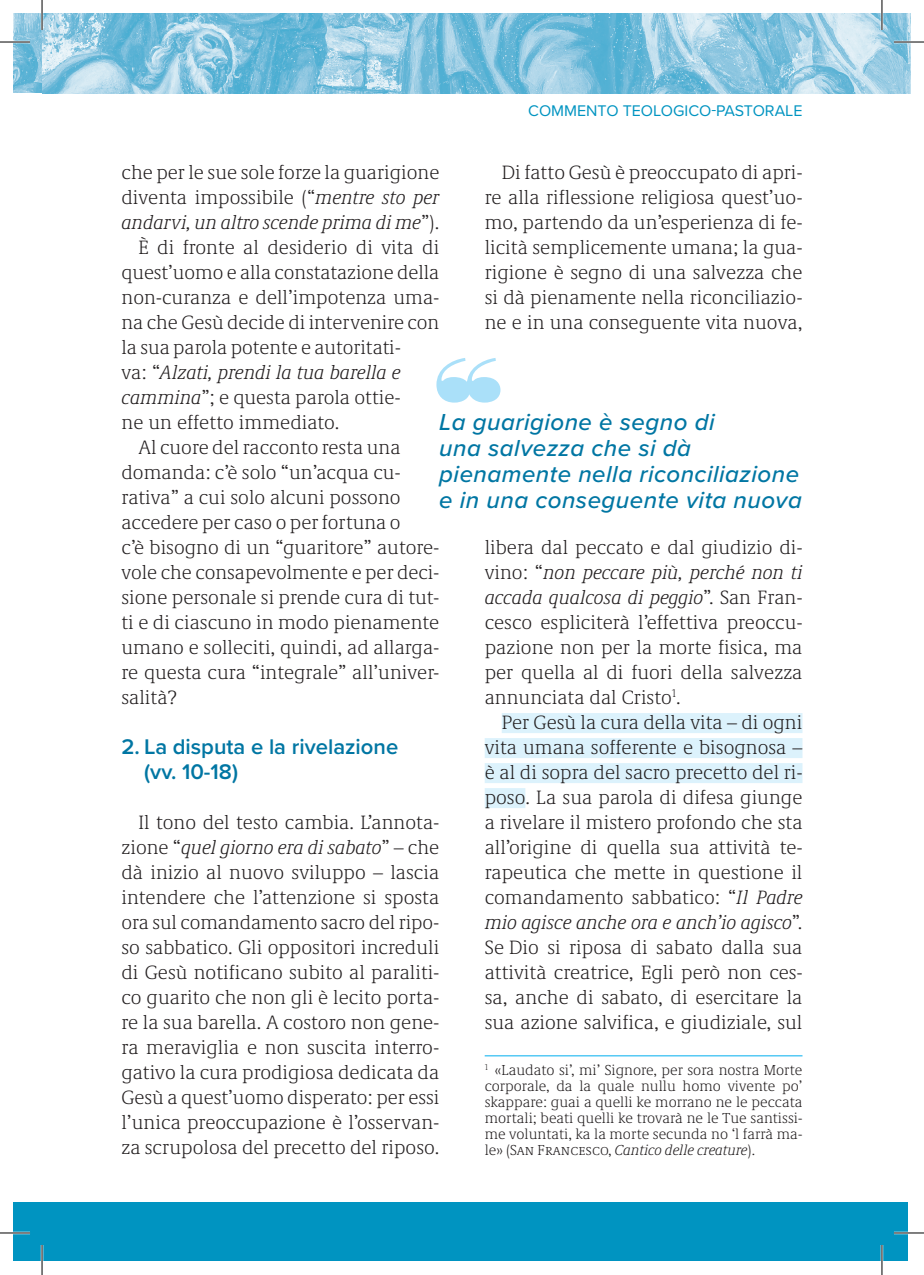
<style>
.page{position:relative;width:924px;height:1275px;background:#fff}
.page>*{position:absolute;margin:0;border:0;box-sizing:border-box;transform-origin:0 0}
.t1{font:italic 500 24px/26px "Proxima Nova";letter-spacing:.02em;color:#0076a3}
.t2{font:600 22px/25px "Proxima Nova";color:#0076a3}
.t3{font:300 20px/25px "Demos Next Pro";color:#231f20;text-align:justify}
.t4{font:italic 300 20px "Demos Next Pro";color:#231f20}
.t5{font:16px "Proxima Nova";color:#0094c1}
.t6{font:300 15px/16px "Demos Next Pro";color:#231f20;text-align:justify}
.s1{font-style:italic}
.s2{font-style:normal}
</style>
<div class="page">
<img style="left:14px;top:14px;width:28px;height:78px">
<img style="left:42px;top:14px;width:867px;height:79px">
<div style="left:501px;top:713px;width:301px;height:20px;background:#dcf2fc"></div>
<div style="left:484px;top:738px;width:318px;height:20px;background:#dcf2fc"></div>
<div style="left:484px;top:763px;width:318px;height:20px;background:#dcf2fc"></div>
<div style="left:484px;top:788px;width:41px;height:20px;background:#dcf2fc"></div>
<hr style="left:484px;top:1055px;width:318px;height:1px;background:#00aeef">
<div style="left:14px;top:1202px;width:893px;height:59px;background:#0094c1"></div>
<svg style="left:436px;top:358px;width:64px;height:44px"></svg>
<hr style="left:0;top:41px;width:30px;height:2px;background:#fff">
<hr style="left:893px;top:41px;width:30px;height:2px;background:#fff">
<hr style="left:0;top:1231px;width:30px;height:3px;background:#fff">
<hr style="left:893px;top:1231px;width:30px;height:3px;background:#fff">
<hr style="left:41px;top:0;width:2px;height:30px;background:#fff">
<hr style="left:41px;top:1245px;width:2px;height:30px;background:#fff">
<hr style="left:880px;top:0;width:2px;height:30px;background:#fff">
<hr style="left:880px;top:1245px;width:2px;height:30px;background:#fff">
<hr style="left:0;top:42px;width:30px;height:1px;background:#000">
<hr style="left:893px;top:42px;width:30px;height:1px;background:#000">
<hr style="left:0;top:1232px;width:30px;height:1px;background:#000">
<hr style="left:893px;top:1232px;width:30px;height:1px;background:#000">
<hr style="left:42px;top:0;width:1px;height:30px;background:#000">
<hr style="left:42px;top:1245px;width:1px;height:30px;background:#000">
<hr style="left:881px;top:0;width:1px;height:30px;background:#000">
<hr style="left:881px;top:1245px;width:1px;height:30px;background:#000">
<p class="t5" style="left:528px;top:98px;width:276px">COMMENTO TEOLOGICO-PASTORALE</p>
<p class="t3" style="left:121px;top:159px;width:319px">che per le sue sole forze la guarigione</p>
<p class="t3" style="left:121px;top:184px;width:319px">diventa impossibile (“<span class="s1">mentre sto per</span></p>
<p class="t4" style="left:121px;top:209px;width:319px">andarvi, un altro scende prima di me<span class="s2">”).</span></p>
<p class="t3" style="left:138px;top:234px;width:302px">È di fronte al desiderio di vita di</p>
<p class="t3" style="left:121px;top:259px;width:319px">quest’uomo e alla constatazione della</p>
<p class="t3" style="left:121px;top:284px;width:319px">non-curanza e dell’impotenza uma-</p>
<p class="t3" style="left:121px;top:309px;width:319px">na che Gesù decide di intervenire con</p>
<p class="t3" style="left:121px;top:334px;width:280px">la sua parola potente e autoritati-</p>
<p class="t4" style="left:121px;top:359px;width:280px"><span class="s2">va: “</span>Alzati, prendi la tua barella e</p>
<p class="t3" style="left:121px;top:384px;width:280px"><span class="s1">cammina</span>”; e questa parola ottie-</p>
<p class="t3" style="left:121px;top:409px;width:219px">ne un effetto immediato.</p>
<p class="t3" style="left:138px;top:434px;width:263px">Al cuore del racconto resta una</p>
<p class="t3" style="left:121px;top:459px;width:280px">domanda: c’è solo “un’acqua cu-</p>
<p class="t3" style="left:121px;top:484px;width:280px">rativa” a cui solo alcuni possono</p>
<p class="t3" style="left:121px;top:509px;width:280px">accedere per caso o per fortuna o</p>
<p class="t3" style="left:121px;top:534px;width:319px">c’è bisogno di un “guaritore” autore-</p>
<p class="t3" style="left:121px;top:559px;width:319px">vole che consapevolmente e per deci-</p>
<p class="t3" style="left:121px;top:584px;width:319px">sione personale si prende cura di tut-</p>
<p class="t3" style="left:121px;top:609px;width:319px">ti e di ciascuno in modo pienamente</p>
<p class="t3" style="left:121px;top:634px;width:319px">umano e solleciti, quindi, ad allarga-</p>
<p class="t3" style="left:121px;top:659px;width:319px">re questa cura “integrale” all’univer-</p>
<p class="t3" style="left:121px;top:684px;width:57px">salità?</p>
<p class="t2" style="left:144px;top:733px;width:255px;text-indent:-23px">2. La disputa e la rivelazione (vv. 10-18)</p>
<p class="t3" style="left:121px;top:809px;width:319px;text-indent:17px">Il tono del testo cambia. L’annota&shy;zione “<span class="s1">quel giorno era di sabato</span>” – che dà inizio al nuovo sviluppo – lascia intendere che l’attenzione si sposta ora sul comandamento sacro del ripo&shy;so sabbatico. Gli oppositori increduli di Gesù notificano subito al paraliti&shy;co guarito che non gli è lecito porta&shy;re la sua barella. A costoro non gene&shy;ra meraviglia e non suscita interro&shy;gativo la cura prodigiosa dedicata da Gesù a quest’uomo disperato: per essi l’unica preoccupazione è l’osservan&shy;za scrupolosa del precetto del riposo.</p>
<p class="t3" style="left:484px;top:159px;width:319px;text-indent:17px">Di fatto Gesù è preoccupato di apri&shy;re alla riflessione religiosa quest’uo&shy;mo, partendo da un’esperienza di fe&shy;licità semplicemente umana; la gua&shy;rigione è segno di una salvezza che si dà pienamente nella riconciliazio&shy;ne e in una conseguente vita nuova,</p>
<p class="t1" style="left:439px;top:408px;width:364px">La guarigione è segno di<br>una salvezza che si dà pienamente nella riconciliazione e in una conseguente vita nuova</p>
<p class="t3" style="left:484px;top:534px;width:319px">libera dal peccato e dal giudizio di&shy;vino: “<span class="s1">non peccare più, perché non ti accada qualcosa di peggio</span>”. San Fran&shy;cesco espliciterà l’effettiva preoccu&shy;pazione non per la morte fisica, ma per quella al di fuori della salvezza annunciata dal Cristo<sup>1</sup>.</p>
<p class="t3" style="left:484px;top:709px;width:319px;text-indent:17px">Per Gesù la cura della vita – di ogni vita umana sofferente e bisognosa – è al di sopra del sacro precetto del ri&shy;poso. La sua parola di difesa giunge a rivelare il mistero profondo che sta all’origine di quella sua attività te&shy;rapeutica che mette in questione il comandamento sabbatico: “<span class="s1">Il Padre mio agisce anche ora e anch’io agisco</span>”.<br>Se Dio si riposa di sabato dalla sua attività creatrice, Egli però non ces&shy;sa, anche di sabato, di esercitare la sua azione salvifica, e giudiziale, sul</p>
<p class="t6" style="left:484px;top:1061px;width:319px"><sup>1</sup> «Laudato si’, mi’ Signore, per sora nostra Morte corporale, da la quale nullu homo vivente po’ skappare: guai a quelli ke morrano ne le peccata mortali; beati quelli ke trovarà ne le Tue santissi&shy;me voluntati, ka la morte secunda no ‘l farrà ma&shy;le» (San Francesco, <span class="s1">Cantico delle creature</span>).</p>
</div>
